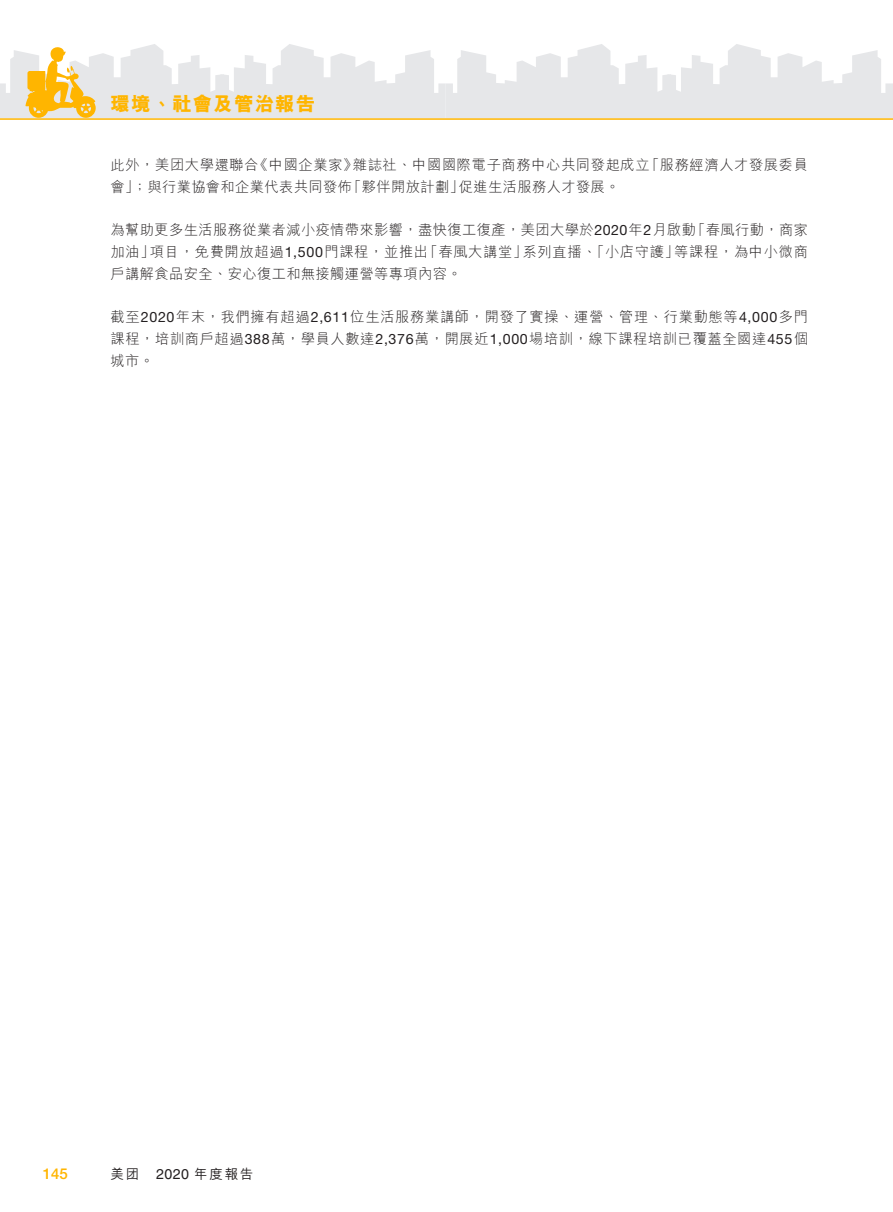
<style>
.page{position:relative;width:893px;height:1212px;background:#fff}
.page>*{position:absolute;margin:0;border:0;box-sizing:border-box;transform-origin:0 0}
.t1{font:800 19.5px "M Hei HK";letter-spacing:.055em;color:#ffb500}
.t2{font:500 15px "Helvetica Neue LT Std";color:#ffb500}
.t3{font:300 14.25px/21.8px "M Hei HK";letter-spacing:.045em;color:#231f20}
.t4{font:14.25px "Helvetica LT Std";color:#231f20}
.t5{font:500 13.5px "M Hei HKS";color:#231f20}
.s1{font-family:"M Hei HKS"}
.s2{font-family:"Helvetica Neue LT Std";font-weight:400}
.s3{font-family:"M Hei HK";font-weight:500;font-size:13.5px}
</style>
<div class="page">
<svg style="left:0;top:44px;width:893px;height:74px"></svg>
<hr style="left:0;top:118px;width:893px;height:2px;background:#ffb500">
<h1 class="t1" style="left:111px;top:91px;width:206px">環境、社會及管治報告</h1>
<p class="t3" style="left:111px;top:154px;width:150px">此外，<span class="s1">美團</span>大學還聯合</p>
<p class="t3" style="left:353px;top:154px;width:298px">雜誌社、中國國際電子商務中心共同發起成立</p>
<p class="t3" style="left:254px;top:154px;width:105px">《中國企業家》</p>
<p class="t3" style="left:645px;top:154px;width:165px">「服務經濟人才發展委員</p>
<p class="t3" style="left:111px;top:175px;width:243px">會」；與行業協會和企業代表共同發佈</p>
<p class="t3" style="left:347px;top:175px;width:118px">「夥伴開放計劃」</p>
<p class="t3" style="left:459px;top:175px;width:162px">促進生活服務人才發展。</p>
<p class="t3" style="left:674px;top:219px;width:135px;text-indent:-564px">為幫助更多生活服務從業者減小疫情帶來影響，盡快復工復產，<span class="s1">美團</span>大學於<span class="s2">2020</span>年<span class="s2">2</span>月啟動<br>等課程，為中小微商</p>
<p class="t3" style="left:691px;top:219px;width:118px">「春風行動，商家</p>
<p class="t3" style="left:523px;top:241px;width:158px">系列直播、「小店守護」</p>
<p class="t3" style="left:150px;top:241px;width:280px">項目，免費開放超過<span class="s2">1,500</span>門課程，並推出</p>
<p class="t3" style="left:424px;top:241px;width:105px">「春風大講堂」</p>
<p class="t3" style="left:111px;top:241px;width:353px">加油」<br>戶講解食品安全、安心復工和無接觸運營等專項內容。</p>
<p class="t3" style="left:111px;top:306px;width:699px;text-align:justify">截至<span class="s2">2020</span>年末，我們擁有超過<span class="s2">2,611</span>位生活服務業講師，開發了實操、運營、管理、行業動態等<span class="s2">4,000</span>多門課程，培訓商戶超過<span class="s2">388</span>萬，學員人數達<span class="s2">2,376</span>萬，開展近<span class="s2">1,000</span>場培訓，線下課程培訓已覆蓋全國達<span class="s2">455</span>個城市。</p>
<p class="t2" style="left:43px;top:1165px;width:27px">145</p>
<p class="t5" style="left:111px;top:1164px;width:30px">美團</p>
<p class="t4" style="left:156px;top:1165px;width:99px">2020 <span class="s3">年度報告</span></p>
</div>
